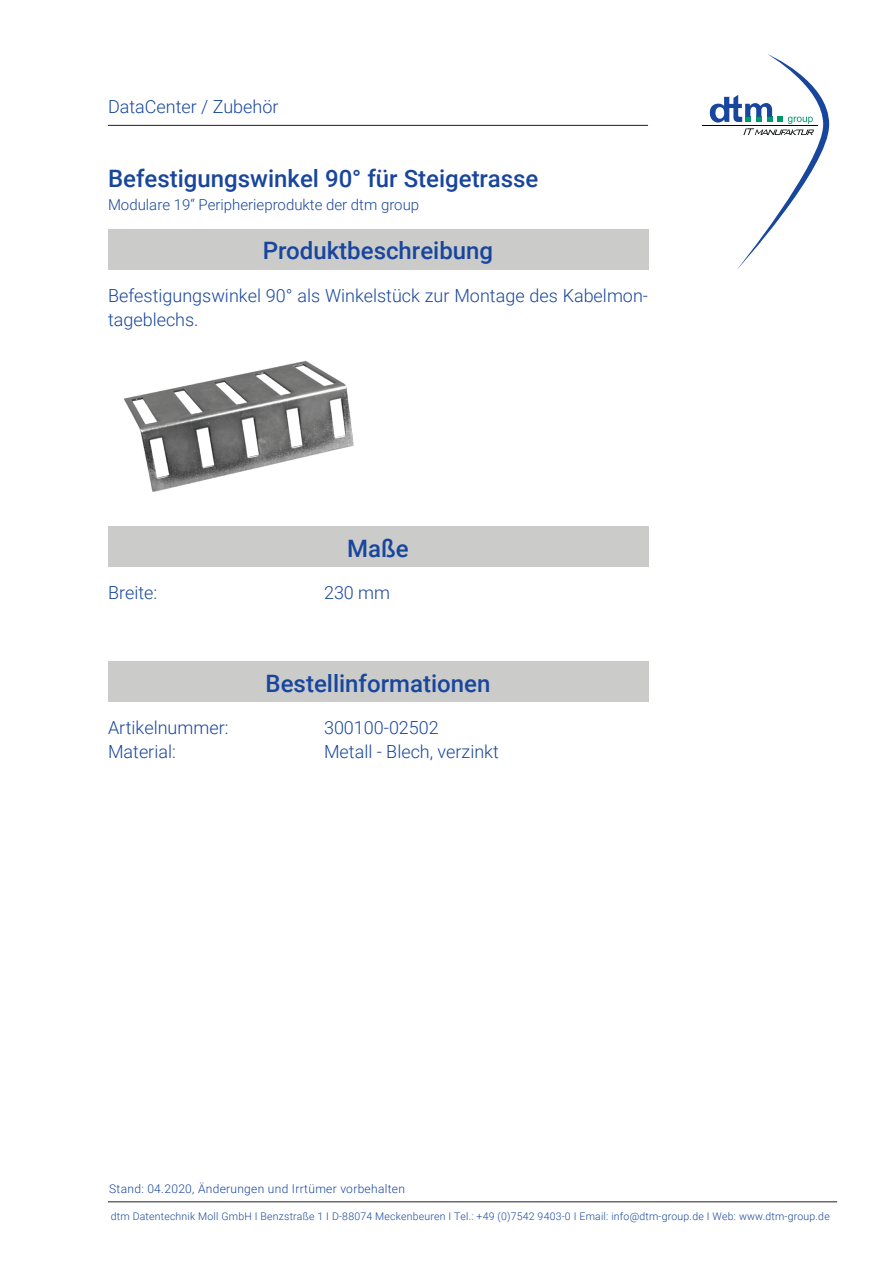
<style>
.page{position:relative;width:893px;height:1263px;background:#fff}
.page>*{position:absolute;margin:0;border:0;box-sizing:border-box;transform-origin:0 0}
.t1{font:500 24px "Roboto";color:#18469d}
.t2{font:300 18px/24px "Roboto";color:#18469d}
.t3{font:300 15px "Roboto";color:#18469d}
.t4{font:300 12px "Roboto";letter-spacing:.025em;color:#18469d}
.t5{font:300 10.5px "Roboto";letter-spacing:.02em;color:#18469d}
</style>
<div class="page">
<hr style="left:702px;top:125px;width:115px;height:1px;background:#020002">
<svg style="left:710px;top:54px;width:119px;height:216px"></svg>
<hr style="left:108px;top:125px;width:540px;height:1px;background:#231f20">
<hr style="left:108px;top:1201px;width:729px;height:1px;background:#231f20">
<div style="left:108px;top:230px;width:540px;height:40px;background:#cbcbca"></div>
<div style="left:108px;top:526px;width:540px;height:41px;background:#cbcbca"></div>
<div style="left:108px;top:662px;width:540px;height:40px;background:#cbcbca"></div>
<img style="left:124px;top:360px;width:230px;height:132px">
<p class="t2" style="left:108px;top:94px;width:172px">DataCenter / Zubehör</p>
<p class="t1" style="left:108px;top:162px;width:432px">Befestigungswinkel 90° für Steigetrasse</p>
<p class="t3" style="left:108px;top:194px;width:313px">Modulare 19“ Peripherieprodukte der dtm group</p>
<p class="t1" style="left:263px;top:234px;width:232px">Produktbeschreibung</p>
<p class="t2" style="left:108px;top:283px;width:541px">Befestigungswinkel 90° als Winkelstück zur Montage des Kabelmon&shy;tageblechs.</p>
<p class="t2" style="left:108px;top:580px;width:51px">Breite:</p>
<p class="t2" style="left:108px;top:715px;width:122px">Artikelnummer:</p>
<p class="t2" style="left:108px;top:739px;width:69px">Material:</p>
<p class="t1" style="left:347px;top:531px;width:63px">Maße</p>
<p class="t2" style="left:324px;top:580px;width:68px">230 mm</p>
<p class="t1" style="left:266px;top:666px;width:226px">Bestellinformationen</p>
<p class="t2" style="left:324px;top:715px;width:116px">300100-02502</p>
<p class="t2" style="left:324px;top:739px;width:176px">Metall - Blech, verzinkt</p>
<p class="t4" style="left:109px;top:1180px;width:297px">Stand: 04.2020, Änderungen und Irrtümer vorbehalten</p>
<p class="t5" style="left:111px;top:1209px;width:720px">dtm Datentechnik Moll GmbH I Benzstraße 1 I D-88074 Meckenbeuren I Tel.: +49 (0)7542 9403-0 I Email: info@dtm-group.de I Web: www.dtm-group.de</p>
</div>
